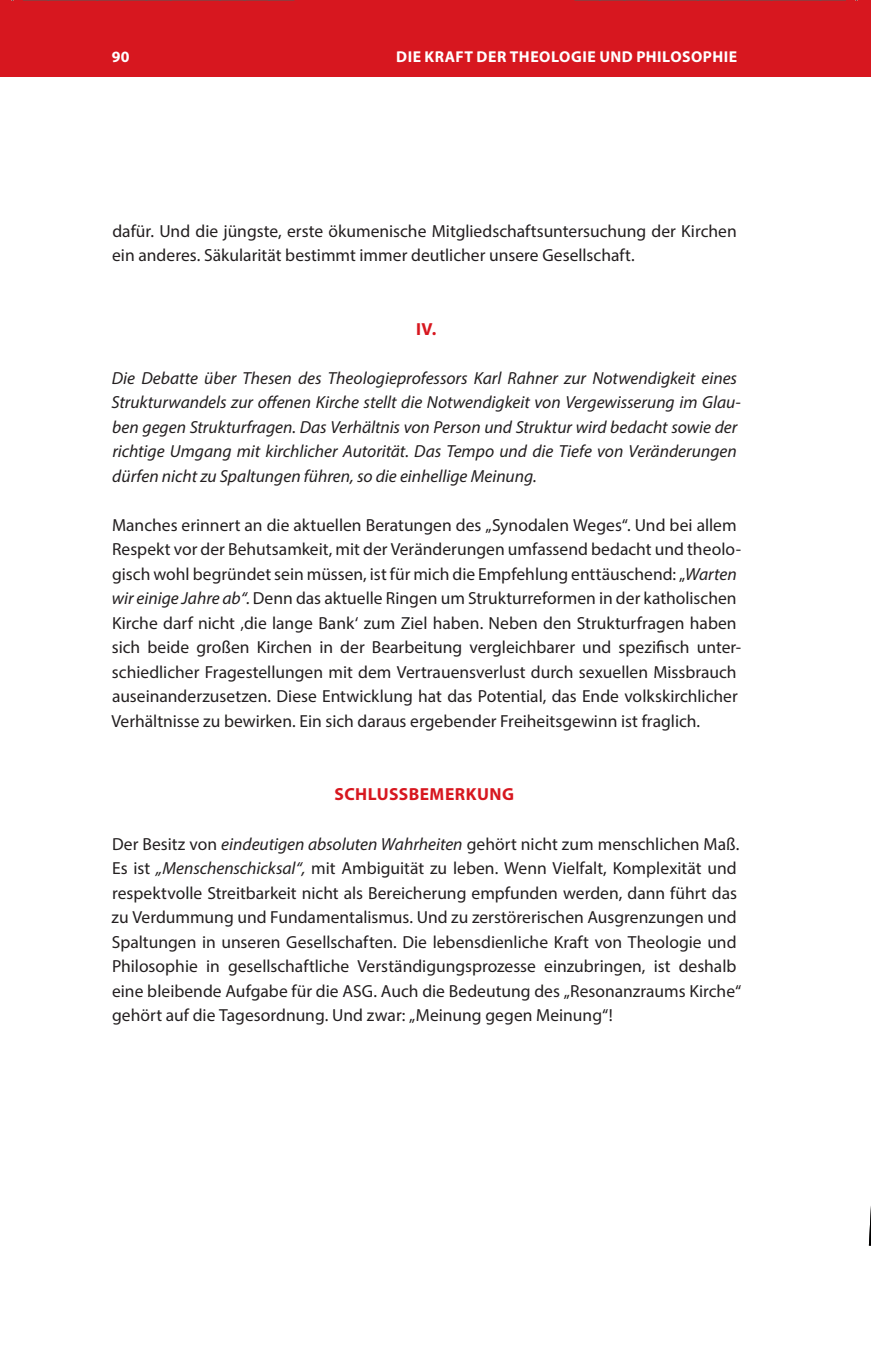
<style>
.page{position:relative;width:871px;height:1370px;background:#fff}
.page>*{position:absolute;margin:0;border:0;box-sizing:border-box;transform-origin:0 0}
.t1{font:17.5px/24.5px "Myriad Pro";color:#231f20}
.t2{font:italic 17.5px/24.5px "Myriad Pro";color:#231f20}
.t3{font:700 17.5px "Myriad Pro";letter-spacing:.025em;color:#d7171f}
.t4{font:700 15.75px "Myriad Pro";letter-spacing:.03em;color:#fff}
.s1{font-style:italic}
</style>
<div class="page">
<img style="left:868px;top:1225px;width:2px;height:20px">
<div style="left:856px;top:1px;width:14px;height:76px;background:#d7171f"></div>
<div style="left:0;top:1px;width:856px;height:76px;background:#d7171f"></div>
<svg style="left:23px;top:0;width:271px;height:1px"></svg>
<svg style="left:574px;top:0;width:271px;height:1px"></svg>
<p class="t4" style="left:112px;top:46px;width:19px">90</p>
<p class="t4" style="left:396px;top:46px;width:342px">DIE KRAFT DER THEOLOGIE UND PHILOSOPHIE</p>
<p class="t1" style="left:112px;top:218px;width:625px">dafür. Und die jüngste, erste ökumenische Mitgliedschaftsuntersuchung der Kirchen ein anderes. Säkularität bestimmt immer deutlicher unsere Gesellschaft.</p>
<p class="t3" style="left:416px;top:317px;width:22px">IV.</p>
<p class="t2" style="left:111px;top:365px;width:630px">Die Debatte über Thesen des Theologieprofessors Karl Rahner zur Notwendigkeit eines Strukturwandels zur offenen Kirche stellt die Notwendigkeit von Vergewisserung im Glau&shy;ben gegen Strukturfragen. Das Verhältnis von Person und Struktur wird bedacht sowie der richtige Umgang mit kirchlicher Autorität. Das Tempo und die Tiefe von Veränderungen dürfen nicht zu Spaltungen führen, so die einhellige Meinung.</p>
<p class="t1" style="left:111px;top:512px;width:631px">Manches erinnert an die aktuellen Beratungen des „Synodalen Weges“. Und bei allem Respekt vor der Behutsamkeit, mit der Veränderungen umfassend bedacht und theolo&shy;gisch wohl begründet sein müssen, ist für mich die Empfehlung enttäuschend: „<span class="s1">Warten wir einige Jahre ab“.</span> Denn das aktuelle Ringen um Strukturreformen in der katholischen Kirche darf nicht ‚die lange Bank‘ zum Ziel haben. Neben den Strukturfragen haben sich beide großen Kirchen in der Bearbeitung vergleichbarer und spezifisch unter&shy;schiedlicher Fragestellungen mit dem Vertrauensverlust durch sexuellen Missbrauch auseinanderzusetzen. Diese Entwicklung hat das Potential, das Ende volkskirchlicher Verhältnisse zu bewirken. Ein sich daraus ergebender Freiheitsgewinn ist fraglich.</p>
<p class="t3" style="left:334px;top:783px;width:181px">SCHLUSSBEMERKUNG</p>
<p class="t1" style="left:112px;top:831px;width:631px">Der Besitz von <span class="s1">eindeutigen absoluten Wahrheiten</span> gehört nicht zum menschlichen Maß.<br>Es ist <span class="s1">„Menschenschicksal“,</span> mit Ambiguität zu leben. Wenn Vielfalt, Komplexität und respektvolle Streitbarkeit nicht als Bereicherung empfunden werden, dann führt das zu Verdummung und Fundamentalismus. Und zu zerstörerischen Ausgrenzungen und Spaltungen in unseren Gesellschaften. Die lebensdienliche Kraft von Theologie und Philosophie in gesellschaftliche Verständigungsprozesse einzubringen, ist deshalb eine bleibende Aufgabe für die ASG. Auch die Bedeutung des „Resonanzraums Kirche“ gehört auf die Tagesordnung. Und zwar: „Meinung gegen Meinung“!</p>
</div>
